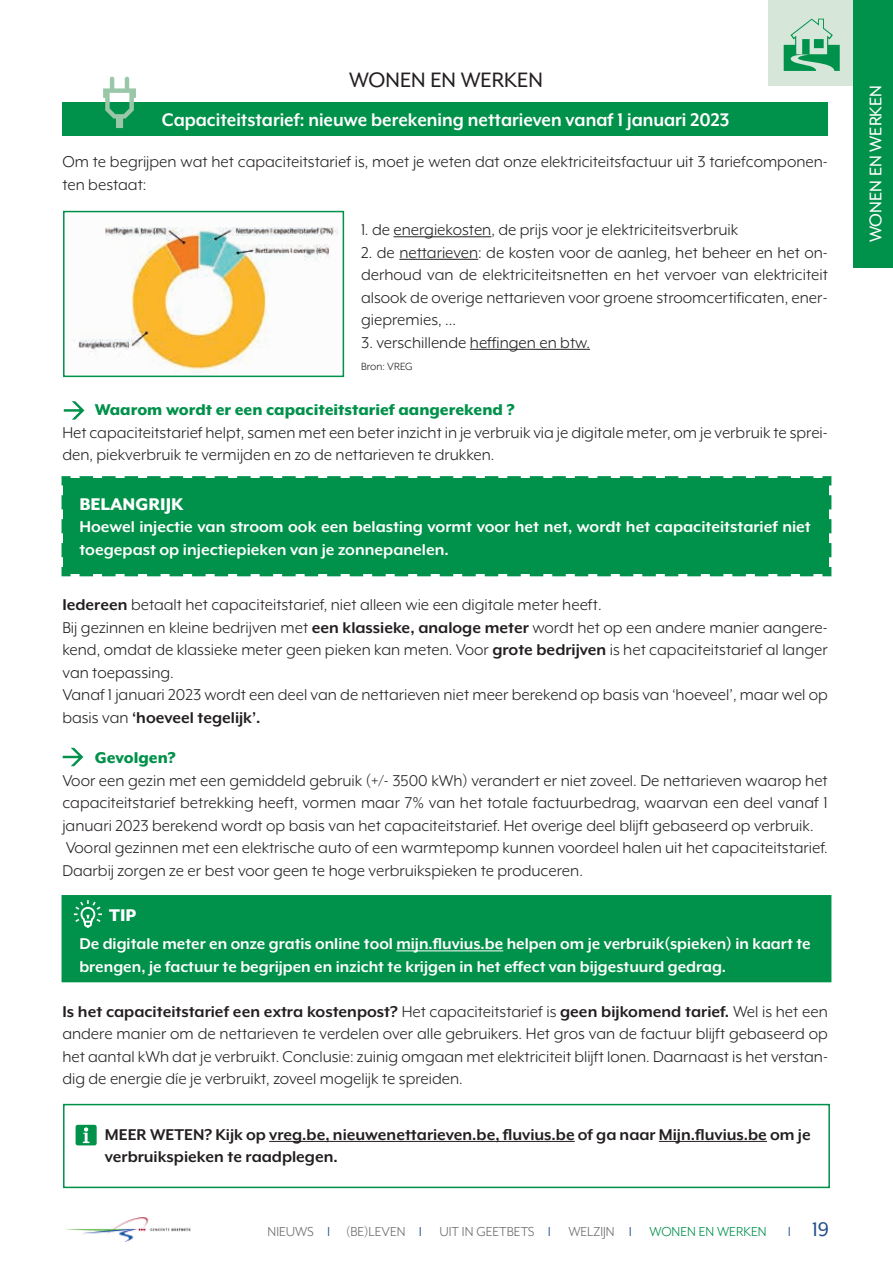
<style>
.page{position:relative;width:893px;height:1263px;background:#fff}
.page>*{position:absolute;margin:0;border:0;box-sizing:border-box;transform-origin:0 0}
.t1{font:24px "Mr Eaves XL Mod OT";color:#231f20}
.t2{font:22.5px "Mr Eaves XL Mod OT";color:#214d88}
.t3{font:700 21px "Mr Eaves XL Mod OT";color:#fff;scale:.94 1}
.t4{font:19.5px "Mr Eaves XL Mod OT";color:#fff}
.t5{font:800 19.5px "Mr Eaves XL Mod OT";color:#fff}
.t6{font:18px/22.5px "Mr Eaves XL Mod OT";color:#231f20}
.t7{font:700 18px/22.5px "Mr Eaves XL Mod OT";color:#fff}
.t8{font:700 18px/22.5px "Mr Eaves XL Mod OT";color:#231f20}
.t9{font:800 18px "Mr Eaves XL Mod OT";color:#00914a}
.t10{font:15px "Mr Eaves XL Mod OT";color:#6c6d70}
.t11{font:12px "Mr Eaves XL Mod OT";color:#231f20}
.s1{font-weight:700}
.s2{color:#214d88}
.s3{color:#00914a}
</style>
<div class="page">
<div style="left:61px;top:476px;width:771px;height:101px;background:#00914a"></div>
<div style="left:62px;top:895px;width:769px;height:87px;background:#00914a"></div>
<div style="left:63px;top:1104px;width:767px;height:84px;border:2px solid #00914a"></div>
<div style="left:62px;top:102px;width:766px;height:34px;background:#00914a"></div>
<div style="left:768px;top:0;width:91px;height:85px;background:#d6e6d9"></div>
<div style="left:854px;top:0;width:39px;height:268px;background:#00914a"></div>
<svg style="left:784px;top:19px;width:56px;height:52px"></svg>
<hr style="left:393px;top:237px;width:98px;height:1px;background:#231f20">
<hr style="left:399px;top:259px;width:79px;height:1px;background:#231f20">
<hr style="left:470px;top:349px;width:120px;height:1px;background:#231f20">
<hr style="left:396px;top:951px;width:107px;height:1px;background:#fff">
<hr style="left:269px;top:1141px;width:306px;height:1px;background:#231f20">
<hr style="left:659px;top:1141px;width:108px;height:1px;background:#231f20">
<img style="left:65px;top:1217px;width:126px;height:25px">
<img style="left:74px;top:227px;width:265px;height:147px">
<div style="left:63px;top:211px;width:281px;height:166px;border:2px solid #00914a"></div>
<svg style="left:103px;top:77px;width:33px;height:51px"></svg>
<svg style="left:74px;top:900px;width:28px;height:28px"></svg>
<svg style="left:76px;top:1125px;width:21px;height:20px"></svg>
<svg style="left:64px;top:401px;width:20px;height:19px"></svg>
<svg style="left:63px;top:748px;width:20px;height:18px"></svg>
<h1 class="t1" style="left:349px;top:66px;width:195px">WONEN EN WERKEN</h1>
<p class="t3" style="left:162px;top:108px;width:605px">Capaciteitstarief: nieuwe berekening nettarieven vanaf 1 januari 2023</p>
<p class="t6" style="left:62px;top:151px;width:767px">Om te begrijpen wat het capaciteitstarief is, moet je weten dat onze elektriciteitsfactuur uit 3 tariefcomponen&shy;ten bestaat:</p>
<p class="t6" style="left:361px;top:218px;width:379px">1. de energiekosten, de prijs voor je elektriciteitsverbruik</p>
<p class="t6" style="left:361px;top:241px;width:468px;text-align:justify">2. de nettarieven: de kosten voor de aanleg, het beheer en het on&shy;derhoud van de elektriciteitsnetten en het vervoer van elektriciteit alsook de overige nettarieven voor groene stroomcertificaten, ener&shy;giepremies, ...</p>
<p class="t6" style="left:361px;top:331px;width:230px">3. verschillende heffingen en btw.</p>
<p class="t11" style="left:361px;top:360px;width:53px">Bron: VREG</p>
<p class="t9" style="left:95px;top:399px;width:421px">Waarom wordt er een capaciteitstarief aangerekend ?</p>
<p class="t6" style="left:62px;top:421px;width:767px">Het capaciteitstarief helpt, samen met een beter inzicht in je verbruik via je digitale meter, om je verbruik te sprei&shy;den, piekverbruik te vermijden en zo de nettarieven te drukken.</p>
<p class="t5" style="left:79px;top:493px;width:106px">BELANGRIJK</p>
<p class="t7" style="left:79px;top:515px;width:733px">Hoewel injectie van stroom ook een belasting vormt voor het net, wordt het capaciteitstarief niet toegepast op injectiepieken van je zonnepanelen.</p>
<p class="t6" style="left:62px;top:593px;width:767px"><span class="s1">Iedereen</span> betaalt het capaciteitstarief, niet alleen wie een digitale meter heeft.<br>Bij gezinnen en kleine bedrijven met <span class="s1">een klassieke, analoge meter</span> wordt het op een andere manier aangere&shy;kend, omdat de klassieke meter geen pieken kan meten. Voor <span class="s1">grote bedrijven</span> is het capaciteitstarief al langer van toepassing.<br>Vanaf 1 januari 2023 wordt een deel van de nettarieven niet meer berekend op basis van ‘hoeveel’, maar wel op basis van <span class="s1">‘hoeveel tegelijk’.</span></p>
<p class="t9" style="left:95px;top:747px;width:83px">Gevolgen?</p>
<p class="t6" style="left:62px;top:769px;width:767px">Voor een gezin met een gemiddeld gebruik (+/- 3500 kWh) verandert er niet zoveel. De nettarieven waarop het capaciteitstarief betrekking heeft, vormen maar 7% van het totale factuurbedrag, waarvan een deel vanaf 1 januari 2023 berekend wordt op basis van het capaciteitstarief. Het overige deel blijft gebaseerd op verbruik.<br>Vooral gezinnen met een elektrische auto of een warmtepomp kunnen voordeel halen uit het capaciteitstarief.<br>Daarbij zorgen ze er best voor geen te hoge verbruikspieken te produceren.</p>
<p class="t5" style="left:109px;top:904px;width:28px">TIP</p>
<p class="t7" style="left:79px;top:932px;width:733px">De digitale meter en onze gratis online tool mijn.fluvius.be helpen om je verbruik(spieken) in kaart te brengen, je factuur te begrijpen en inzicht te krijgen in het effect van bijgestuurd gedrag.</p>
<p class="t6" style="left:62px;top:1000px;width:767px;text-align:justify"><span class="s1">Is het capaciteitstarief een extra kostenpost?</span> Het capaciteitstarief is <span class="s1">geen bijkomend tarief.</span> Wel is het een andere manier om de nettarieven te verdelen over alle gebruikers. Het gros van de factuur blijft gebaseerd op het aantal kWh dat je verbruikt. Conclusie: zuinig omgaan met elektriciteit blijft lonen. Daarnaast is het verstan&shy;dig de energie díe je verbruikt, zoveel mogelijk te spreiden.</p>
<p class="t8" style="left:105px;top:1123px;width:707px">MEER WETEN? Kijk op vreg.be, nieuwenettarieven.be, fluvius.be of ga naar Mijn.fluvius.be om je verbruikspieken te raadplegen.</p>
<p class="t10" style="left:268px;top:1223px;width:500px">NIEUWS <span class="s2">❘</span> (BE)LEVEN <span class="s2">❘</span> UIT IN GEETBETS <span class="s2">❘</span> WELZIJN <span class="s2">❘</span> <span class="s3">WONEN EN WERKEN</span></p>
<p class="t2" style="left:788px;top:1216px;width:42px">❘ 19</p>
<p class="t4" style="left:865px;top:242px;width:159px;rotate:-90deg">WONEN EN WERKEN</p>
</div>
